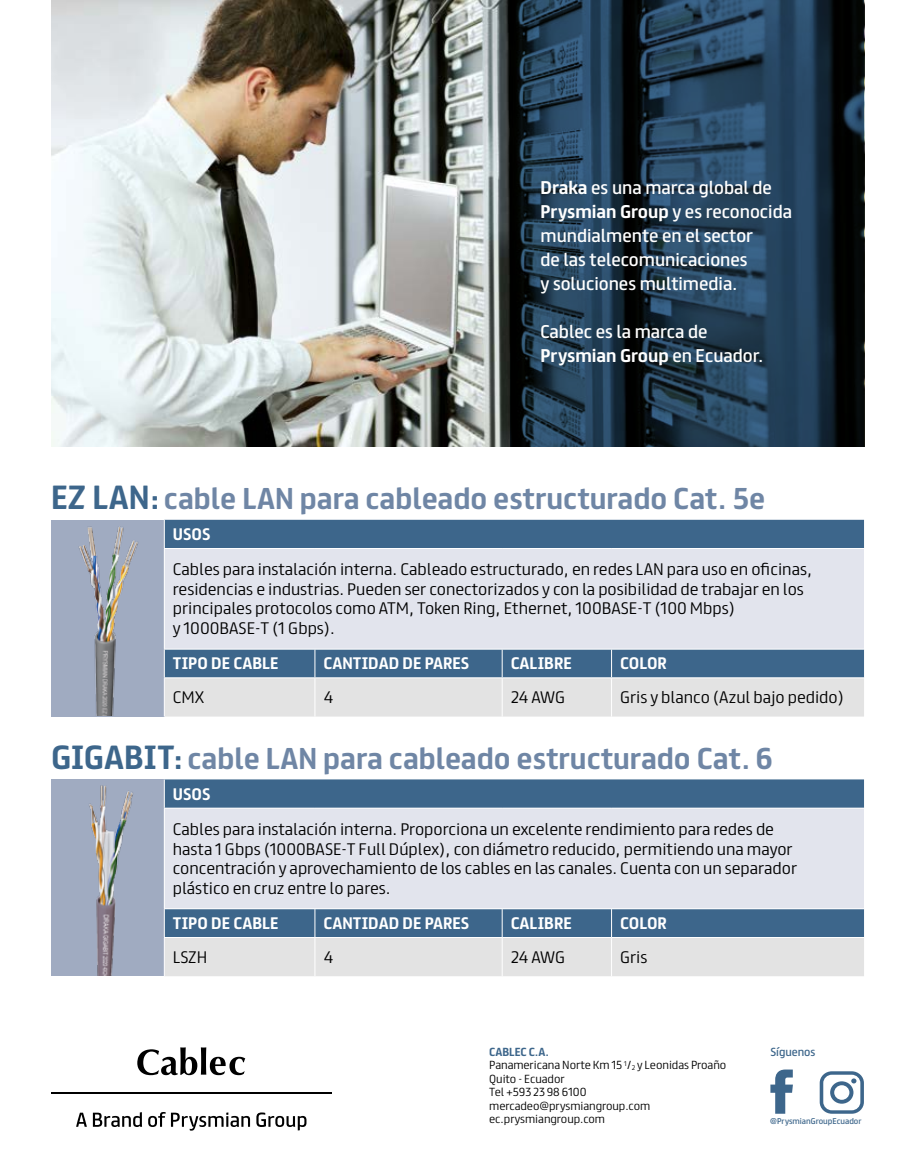
<style>
.page{position:relative;width:915px;height:1170px;background:#fff}
.page>*{position:absolute;margin:0;border:0;box-sizing:border-box;transform-origin:0 0}
.t1{font:700 27px "FS Truman";color:#6f86a5}
.t2{font:16.5px/24px "FS Truman";color:#fff}
.t3{font:300 15px/19.5px "FS Truman";color:#000}
.t4{font:700 15px "FS Truman";color:#fff}
.t5{font:300 10.5px/13.5px "FS Truman";letter-spacing:-.005em;color:#000}
.t6{font:10.5px "FS Truman";letter-spacing:-.005em;color:#3d668b}
.t7{font:7.5px "FS Truman";color:#3d668b}
.s1{font-weight:700}
.s2{font-size:30px;color:#3d668b}
.s3{font-weight:700;color:#3d668b}
.s4{font-size:6.15px}
</style>
<div class="page">
<svg style="left:770px;top:1069px;width:22px;height:44px"></svg>
<svg style="left:819px;top:1071px;width:44px;height:42px"></svg>
<hr style="left:51px;top:1092px;width:280px;height:1px;background:#000">
<svg style="left:76px;top:1112px;width:11px;height:14px"></svg>
<svg style="left:93px;top:1112px;width:49px;height:14px"></svg>
<svg style="left:148px;top:1112px;width:17px;height:14px"></svg>
<svg style="left:171px;top:1112px;width:79px;height:18px"></svg>
<svg style="left:256px;top:1112px;width:50px;height:18px"></svg>
<svg style="left:137px;top:1047px;width:108px;height:28px"></svg>
<div style="left:51px;top:519px;width:113px;height:197px;background:#a0abc1"></div>
<div style="left:165px;top:519px;width:698px;height:29px;background:#3d668b"></div>
<div style="left:164px;top:548px;width:699px;height:101px;background:#e2e4ed"></div>
<svg style="left:164px;top:519px;width:1px;height:29px"></svg>
<hr style="left:164px;top:548px;width:151px;height:1px;background:#fff">
<hr style="left:164px;top:549px;width:1px;height:99px;background:#fff">
<hr style="left:315px;top:548px;width:187px;height:1px;background:#fff">
<hr style="left:502px;top:548px;width:109px;height:1px;background:#fff">
<hr style="left:611px;top:548px;width:252px;height:1px;background:#fff">
<hr style="left:164px;top:648px;width:151px;height:1px;background:#fff">
<hr style="left:315px;top:648px;width:187px;height:1px;background:#fff">
<hr style="left:502px;top:648px;width:109px;height:1px;background:#fff">
<hr style="left:611px;top:648px;width:252px;height:1px;background:#fff">
<svg style="left:164px;top:649px;width:699px;height:67px;background:#9eafbf"></svg>
<hr style="left:164px;top:677px;width:151px;height:1px;background:#fff">
<hr style="left:164px;top:678px;width:1px;height:38px;background:#fff">
<hr style="left:315px;top:677px;width:187px;height:1px;background:#fff">
<hr style="left:314px;top:678px;width:1px;height:38px;background:#fff">
<hr style="left:502px;top:677px;width:109px;height:1px;background:#fff">
<hr style="left:501px;top:678px;width:1px;height:38px;background:#fff">
<hr style="left:611px;top:677px;width:252px;height:1px;background:#fff">
<hr style="left:611px;top:678px;width:1px;height:38px;background:#fff">
<div style="left:51px;top:779px;width:113px;height:197px;background:#a0abc1"></div>
<div style="left:165px;top:779px;width:698px;height:28px;background:#3d668b"></div>
<div style="left:164px;top:808px;width:699px;height:100px;background:#e2e4ed"></div>
<svg style="left:164px;top:779px;width:1px;height:28px"></svg>
<hr style="left:164px;top:808px;width:1px;height:100px;background:#fff">
<svg style="left:164px;top:909px;width:699px;height:67px;background:#9daebe"></svg>
<hr style="left:164px;top:937px;width:151px;height:1px;background:#fff">
<hr style="left:164px;top:937px;width:1px;height:39px;background:#fff">
<hr style="left:315px;top:937px;width:187px;height:1px;background:#fff">
<hr style="left:314px;top:937px;width:1px;height:39px;background:#fff">
<hr style="left:502px;top:937px;width:109px;height:1px;background:#fff">
<hr style="left:501px;top:937px;width:1px;height:39px;background:#fff">
<hr style="left:611px;top:937px;width:252px;height:1px;background:#fff">
<hr style="left:611px;top:937px;width:1px;height:39px;background:#fff">
<img style="left:73px;top:519px;width:71px;height:197px">
<img style="left:89px;top:785px;width:44px;height:190px">
<img style="left:51px;top:0;width:459px;height:446px">
<svg style="left:510px;top:0;width:353px;height:446px;background:#1d3548"></svg>
<svg style="left:540px;top:64px;width:210px;height:106px;background:#233e55"></svg>
<p class="t2" style="left:540px;top:174px;width:253px"><span class="s1">Draka</span> es una marca global de<br><span class="s1">Prysmian Group</span> y es reconocida mundialmente en el sector<br>de las telecomunicaciones<br>y soluciones multimedia.</p>
<p class="t2" style="left:540px;top:318px;width:224px">Cablec es la marca de<br><span class="s1">Prysmian Group</span> en Ecuador.</p>
<h1 class="t1" style="left:51px;top:475px;width:715px"><span class="s2">EZ LAN:</span> cable LAN para cableado estructurado Cat. 5e</h1>
<p class="t4" style="left:173px;top:521px;width:39px">USOS</p>
<p class="t3" style="left:173px;top:558px;width:640px">Cables para instalación interna. Cableado estructurado, en redes LAN para uso en oficinas, residencias e industrias. Pueden ser conectorizados y con la posibilidad de trabajar en los principales protocolos como ATM, Token Ring, Ethernet, 100BASE-T (100 Mbps)<br>y 1000BASE-T (1 Gbps).</p>
<p class="t4" style="left:173px;top:650px;width:107px">TIPO DE CABLE</p>
<p class="t4" style="left:323px;top:650px;width:147px">CANTIDAD DE PARES</p>
<p class="t4" style="left:510px;top:650px;width:63px">CALIBRE</p>
<p class="t4" style="left:620px;top:650px;width:48px">COLOR</p>
<p class="t3" style="left:173px;top:686px;width:33px">CMX</p>
<p class="t3" style="left:323px;top:686px;width:12px">4</p>
<p class="t3" style="left:510px;top:686px;width:56px">24 AWG</p>
<p class="t3" style="left:619px;top:686px;width:225px">Gris y blanco (Azul bajo pedido)</p>
<h1 class="t1" style="left:51px;top:734px;width:723px"><span class="s2">GIGABIT:</span> cable LAN para cableado estructurado Cat. 6</h1>
<p class="t4" style="left:173px;top:780px;width:39px">USOS</p>
<p class="t3" style="left:173px;top:818px;width:625px">Cables para instalación interna. Proporciona un excelente rendimiento para redes de hasta 1 Gbps (1000BASE-T Full Dúplex), con diámetro reducido, permitiendo una mayor concentración y aprovechamiento de los cables en las canales. Cuenta con un separador plástico en cruz entre lo pares.</p>
<p class="t4" style="left:173px;top:910px;width:107px">TIPO DE CABLE</p>
<p class="t4" style="left:323px;top:910px;width:147px">CANTIDAD DE PARES</p>
<p class="t4" style="left:510px;top:910px;width:63px">CALIBRE</p>
<p class="t4" style="left:620px;top:910px;width:48px">COLOR</p>
<p class="t3" style="left:173px;top:945px;width:36px">LSZH</p>
<p class="t3" style="left:323px;top:945px;width:12px">4</p>
<p class="t3" style="left:510px;top:945px;width:56px">24 AWG</p>
<p class="t3" style="left:619px;top:945px;width:29px">Gris</p>
<p class="t5" style="left:489px;top:1043px;width:238px"><span class="s3">CABLEC C.A.<br></span>Panamericana Norte Km 15 <sup>1</sup>/<span class="s4">2</span> y Leonidas Proaño<br>Quito - Ecuador<br>Tel +593 23 98 6100 mercadeo@prysmiangroup.com ec.prysmiangroup.com</p>
<p class="t6" style="left:770px;top:1042px;width:46px">Síguenos</p>
<p class="t7" style="left:770px;top:1114px;width:93px">@PrysmianGroupEcuador</p>
</div>
